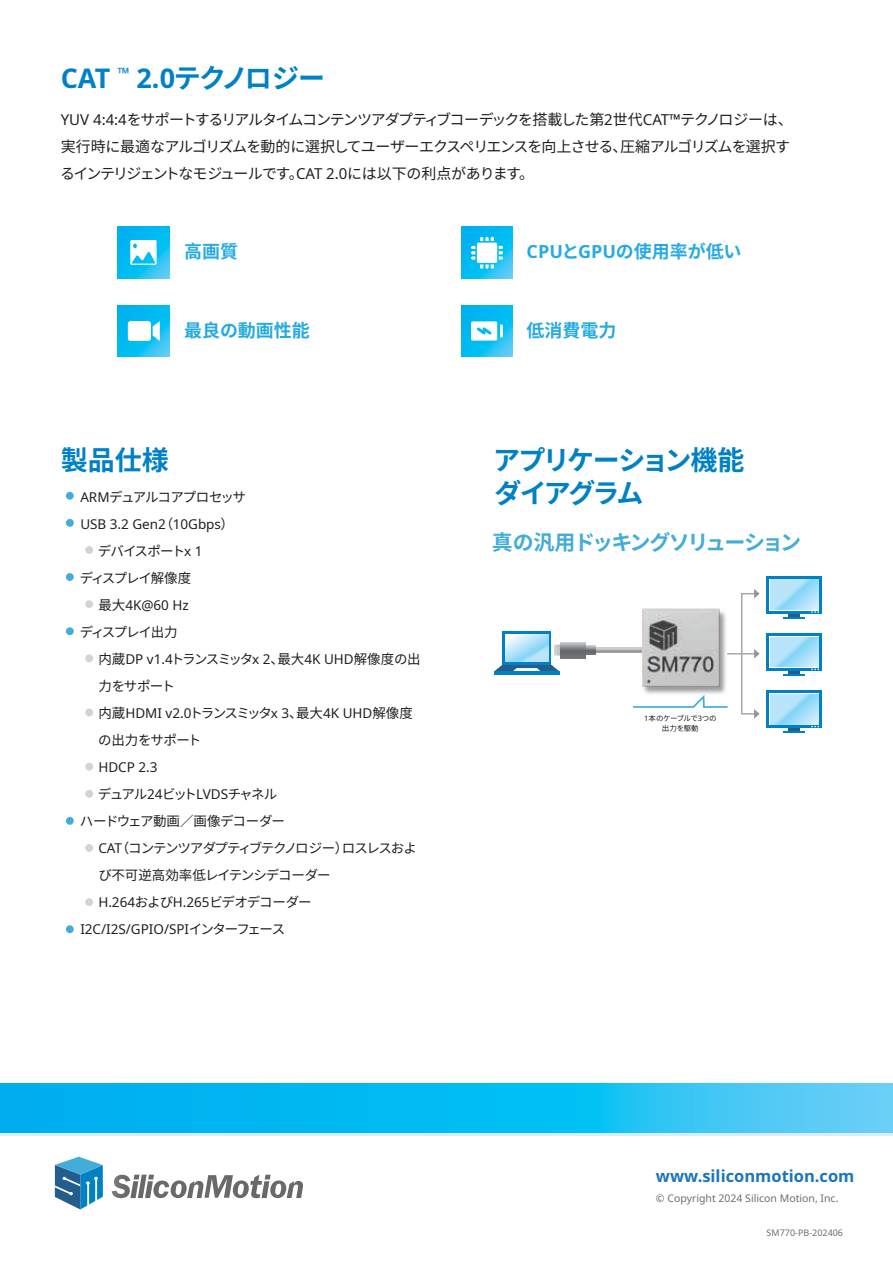
<style>
.page{position:relative;width:893px;height:1263px;background:#fff}
.page>*{position:absolute;margin:0;border:0;box-sizing:border-box;transform-origin:0 0}
.t1{font:700 27px/32.4px "Noto Sans CJ Kjp";letter-spacing:-.095em;color:#0081c6}
.t2{font:700 27px "Noto Sans";color:#0081c6}
.t3{font:700 27px "Noto Sans CJ Kjp";letter-spacing:-.065em;color:#0081c6}
.t4{font:700 21px "Noto Sans CJ Kjp";letter-spacing:-.085em;color:#43acd9}
.t5{font:700 18px "Noto Sans CJ Kjp";color:#27aae1}
.t6{font:700 16.5px "Noto Sans";color:#1b75bc}
.t7{font:15px/27px "Noto Sans CJ Kjp";letter-spacing:-.075em;color:#221e1f}
.t8{font:13.5px/27px "Noto Sans CJ Kjp";letter-spacing:-.08em;color:#221e1f}
.t9{font:13.5px "Noto Sans";color:#221e1f}
.t10{font:13.5px "Noto Sans CJ Kjp";letter-spacing:-.035em;color:#221e1f}
.t11{font:13.5px "Noto Sans CJ Kjp";letter-spacing:-.12em;color:#221e1f}
.t12{font:10.5px "Noto Sans";color:#6d6e71}
.t13{font:9px "Noto Sans";color:#6d6e71}
.t14{font:7.5px/10.5px "Noto Sans CJ Kjp";letter-spacing:-.045em;color:#221e1f;text-align:center}
.s1{font-family:"Noto Sans CJ Kjp"}
.s2{font-family:"Noto Sans"}
</style>
<div class="page">
<hr style="left:0;top:1133px;width:893px;height:3px;background:#43acd9">
<svg style="left:136px;top:1174px;width:167px;height:24px"></svg>
<img style="left:22px;top:1133px;width:114px;height:77px">
<svg style="left:55px;top:1157px;width:48px;height:52px"></svg>
<svg style="left:0;top:1083px;width:893px;height:50px"></svg>
<svg style="left:494px;top:664px;width:66px;height:8px"></svg>
<div style="left:503px;top:631px;width:48px;height:33px;background:#0081c6"></div>
<svg style="left:505px;top:634px;width:43px;height:28px"></svg>
<div style="left:741px;top:593px;width:18px;height:122px;border:2px solid #a7a9ac"></div>
<hr style="left:727px;top:653px;width:31px;height:1px;background:#a7a9ac">
<svg style="left:754px;top:649px;width:6px;height:9px"></svg>
<svg style="left:754px;top:589px;width:6px;height:9px"></svg>
<svg style="left:754px;top:709px;width:6px;height:10px"></svg>
<img style="left:644px;top:612px;width:86px;height:81px">
<img style="left:639px;top:608px;width:83px;height:81px">
<svg style="left:596px;top:648px;width:45px;height:4px"></svg>
<svg style="left:554px;top:644px;width:6px;height:11px"></svg>
<svg style="left:585px;top:645px;width:11px;height:9px"></svg>
<div style="left:788px;top:612px;width:12px;height:5px;background:#235d8c"></div>
<hr style="left:783px;top:617px;width:22px;height:2px;background:#0081c6">
<svg style="left:766px;top:576px;width:56px;height:38px"></svg>
<svg style="left:770px;top:579px;width:49px;height:31px"></svg>
<svg style="left:770px;top:580px;width:48px;height:29px"></svg>
<svg style="left:811px;top:611px;width:8px;height:2px"></svg>
<div style="left:788px;top:669px;width:12px;height:5px;background:#235d8c"></div>
<hr style="left:783px;top:674px;width:22px;height:2px;background:#0081c6">
<div style="left:766px;top:633px;width:56px;height:38px;background:#0081c6"></div>
<svg style="left:770px;top:636px;width:49px;height:32px"></svg>
<svg style="left:770px;top:637px;width:48px;height:30px"></svg>
<svg style="left:811px;top:668px;width:8px;height:2px"></svg>
<div style="left:788px;top:726px;width:12px;height:5px;background:#235d8c"></div>
<hr style="left:783px;top:731px;width:22px;height:2px;background:#0081c6">
<div style="left:766px;top:690px;width:56px;height:38px;background:#0081c6"></div>
<svg style="left:770px;top:693px;width:49px;height:32px"></svg>
<svg style="left:770px;top:694px;width:48px;height:30px"></svg>
<hr style="left:494px;top:672px;width:66px;height:3px;background:#0081c6">
<svg style="left:560px;top:642px;width:25px;height:16px"></svg>
<svg style="left:633px;top:693px;width:95px;height:15px"></svg>
<svg style="left:117px;top:226px;width:52px;height:52px"></svg>
<svg style="left:130px;top:240px;width:27px;height:25px"></svg>
<svg style="left:117px;top:305px;width:52px;height:52px"></svg>
<svg style="left:128px;top:321px;width:32px;height:20px"></svg>
<svg style="left:461px;top:226px;width:52px;height:52px"></svg>
<svg style="left:471px;top:237px;width:32px;height:32px"></svg>
<svg style="left:461px;top:305px;width:52px;height:52px"></svg>
<svg style="left:471px;top:321px;width:32px;height:20px"></svg>
<div style="left:66px;top:492px;width:8px;height:8px;background:#43acd9;border-radius:50%"></div>
<div style="left:66px;top:519px;width:8px;height:8px;background:#43acd9;border-radius:50%"></div>
<div style="left:66px;top:573px;width:8px;height:8px;background:#43acd9;border-radius:50%"></div>
<div style="left:66px;top:627px;width:8px;height:8px;background:#43acd9;border-radius:50%"></div>
<div style="left:66px;top:817px;width:8px;height:8px;background:#43acd9;border-radius:50%"></div>
<div style="left:85px;top:844px;width:8px;height:8px;background:#d1d3d4;border-radius:50%"></div>
<div style="left:66px;top:925px;width:8px;height:8px;background:#43acd9;border-radius:50%"></div>
<div style="left:85px;top:546px;width:8px;height:8px;background:#d1d3d4;border-radius:50%"></div>
<div style="left:85px;top:600px;width:8px;height:8px;background:#d1d3d4;border-radius:50%"></div>
<div style="left:85px;top:654px;width:8px;height:8px;background:#d1d3d4;border-radius:50%"></div>
<div style="left:85px;top:708px;width:8px;height:8px;background:#d1d3d4;border-radius:50%"></div>
<div style="left:85px;top:763px;width:8px;height:8px;background:#d1d3d4;border-radius:50%"></div>
<div style="left:85px;top:790px;width:8px;height:8px;background:#d1d3d4;border-radius:50%"></div>
<div style="left:85px;top:898px;width:8px;height:8px;background:#d1d3d4;border-radius:50%"></div>
<h1 class="t2" style="left:61px;top:59px;width:266px">CAT <sup>™</sup> 2.0<span class="s1">テクノロジー</span></h1>
<p class="t7" style="left:60px;top:106px;width:734px"><span class="s2">YUV 4:4:4</span>をサポートするリアルタイムコンテンツアダプティブコーデックを搭載した第<span class="s2">2</span>世代<span class="s2">CAT™</span>テクノロジーは、実行時に最適なアルゴリズムを動的に選択してユーザーエクスペリエンスを向上させる、圧縮アルゴリズムを選択するインテリジェントなモジュールです。<span class="s2">CAT 2.0</span>には以下の利点があります。</p>
<h3 class="t5" style="left:184px;top:242px;width:55px">高画質</h3>
<h3 class="t5" style="left:527px;top:242px;width:216px"><span class="s2">CPU</span>と<span class="s2">GPU</span>の使用率が低い</h3>
<h3 class="t5" style="left:184px;top:320px;width:127px">最良の動画性能</h3>
<h3 class="t5" style="left:527px;top:320px;width:91px">低消費電力</h3>
<h1 class="t3" style="left:61px;top:445px;width:110px">製品仕様</h1>
<p class="t8" style="left:80px;top:484px;width:167px"><span class="s2">ARM</span>デュアルコアプロセッサ</p>
<p class="t9" style="left:80px;top:515px;width:155px">USB 3.2 Gen2<span class="s1">（</span>10Gbps<span class="s1">）</span></p>
<p class="t8" style="left:80px;top:538px;width:124px;text-indent:18px">デバイスポート<span class="s2">x 1</span>ディスプレイ解像度</p>
<p class="t9" style="left:98px;top:596px;width:92px"><span class="s1">最大</span>4K@60 Hz</p>
<p class="t8" style="left:98px;top:619px;width:324px;text-indent:-18px">ディスプレイ出力<br>内蔵<span class="s2">DP v1.4</span>トランスミッタ<span class="s2">x 2</span>、最大<span class="s2">4K UHD</span>解像度の出力をサポート<br>内蔵<span class="s2">HDMI v2.0</span>トランスミッタ<span class="s2">x 3</span>、最大<span class="s2">4K UHD</span>解像度の出力をサポート</p>
<p class="t9" style="left:98px;top:758px;width:61px">HDCP 2.3</p>
<p class="t11" style="left:98px;top:787px;width:181px">デュアル<span class="s2">24</span>ビット<span class="s2">LVDS</span>チャネル</p>
<p class="t10" style="left:80px;top:814px;width:207px">ハードウェア動画／画像デコーダー</p>
<p class="t8" style="left:98px;top:835px;width:320px"><span class="s2">CAT</span>（コンテンツアダプティブテクノロジー）ロスレスおよ</p>
<p class="t10" style="left:98px;top:868px;width:234px">び不可逆高効率低レイテンシデコーダー</p>
<p class="t8" style="left:98px;top:889px;width:215px"><span class="s2">H.264</span>および<span class="s2">H.265</span>ビデオデコーダー</p>
<p class="t9" style="left:80px;top:920px;width:206px">I2C/I2S/GPIO/SPI<span class="s1">インターフェース</span></p>
<h1 class="t1" style="left:493px;top:445px;width:253px">アプリケーション機能ダイアグラム</h1>
<h2 class="t4" style="left:492px;top:530px;width:311px">真の汎用ドッキングソリューション</h2>
<p class="t14" style="left:644px;top:713px;width:74px"><span class="s2">1</span>本のケーブルで<span class="s2">3</span>つの出力を駆動</p>
<p class="t6" style="left:656px;top:1164px;width:200px">www.siliconmotion.com</p>
<p class="t12" style="left:656px;top:1190px;width:184px">© Copyright 2024 Silicon Motion, Inc.</p>
<p class="t13" style="left:767px;top:1226px;width:78px">SM770-PB-202406</p>
</div>
